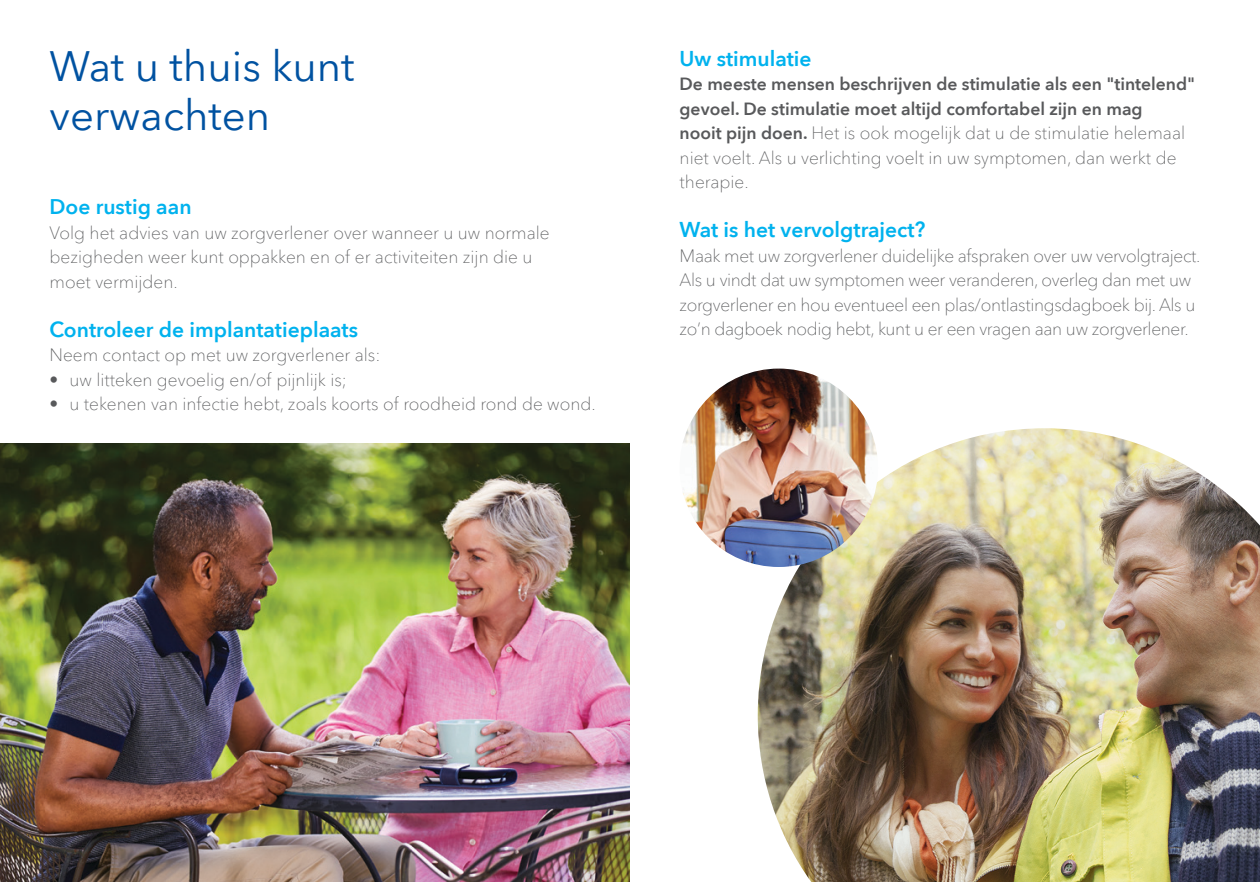
<style>
.page{position:relative;width:1260px;height:882px;background:#fff}
.page>*{position:absolute;margin:0;border:0;box-sizing:border-box;transform-origin:0 0}
.t1{font:42px/49px "Avenir Next World";color:#0052a1}
.t2{font:600 21px "Avenir Next World";color:#00b2ee}
.t3{font:100 17.5px/24.5px "Avenir Next World";color:#58595b}
.t4{font:100 17.5px/24.5px "Avenir Next World";letter-spacing:-.02em;color:#58595b}
.t5{font:600 17.5px/24.5px "Avenir Next World";color:#58595b}
.s1{font-weight:100}
</style>
<div class="page">
<img style="left:758px;top:428px;width:502px;height:454px">
<img style="left:0;top:443px;width:630px;height:439px">
<img style="left:680px;top:369px;width:198px;height:198px;border-radius:99px">
<h1 class="t1" style="left:50px;top:43px;width:306px">Wat u thuis kunt verwachten</h1>
<p class="t2" style="left:50px;top:195px;width:143px">Doe rustig aan</p>
<p class="t3" style="left:50px;top:220px;width:502px">Volg het advies van uw zorgverlener over wanneer u uw normale bezigheden weer kunt oppakken en of er activiteiten zijn die u moet vermijden.</p>
<p class="t2" style="left:50px;top:317px;width:310px">Controleer de implantatieplaats</p>
<p class="t3" style="left:50px;top:343px;width:332px">Neem contact op met uw zorgverlener als:</p>
<p class="t3" style="left:50px;top:367px;width:299px">• uw litteken gevoelig en/of pijnlijk is;</p>
<p class="t3" style="left:50px;top:392px;width:548px">• u tekenen van infectie hebt, zoals koorts of roodheid rond de wond.</p>
<p class="t2" style="left:680px;top:46px;width:133px">Uw stimulatie</p>
<p class="t5" style="left:680px;top:72px;width:517px">De meeste mensen beschrijven de stimulatie als een "tintelend" gevoel. De stimulatie moet altijd comfortabel zijn en mag<br>nooit pijn doen. <span class="s1">Het is ook mogelijk dat u de stimulatie helemaal niet voelt. Als u verlichting voelt in uw symptomen, dan werkt de therapie.</span></p>
<p class="t2" style="left:680px;top:217px;width:247px">Wat is het vervolgtraject?</p>
<p class="t4" style="left:680px;top:243px;width:522px">Maak met uw zorgverlener duidelijke afspraken over uw vervolgtraject.<br>Als u vindt dat uw symptomen weer veranderen, overleg dan met uw zorgverlener en hou eventueel een plas/ontlastingsdagboek bij. Als u zo’n dagboek nodig hebt, kunt u er een vragen aan uw zorgverlener.</p>
</div>
